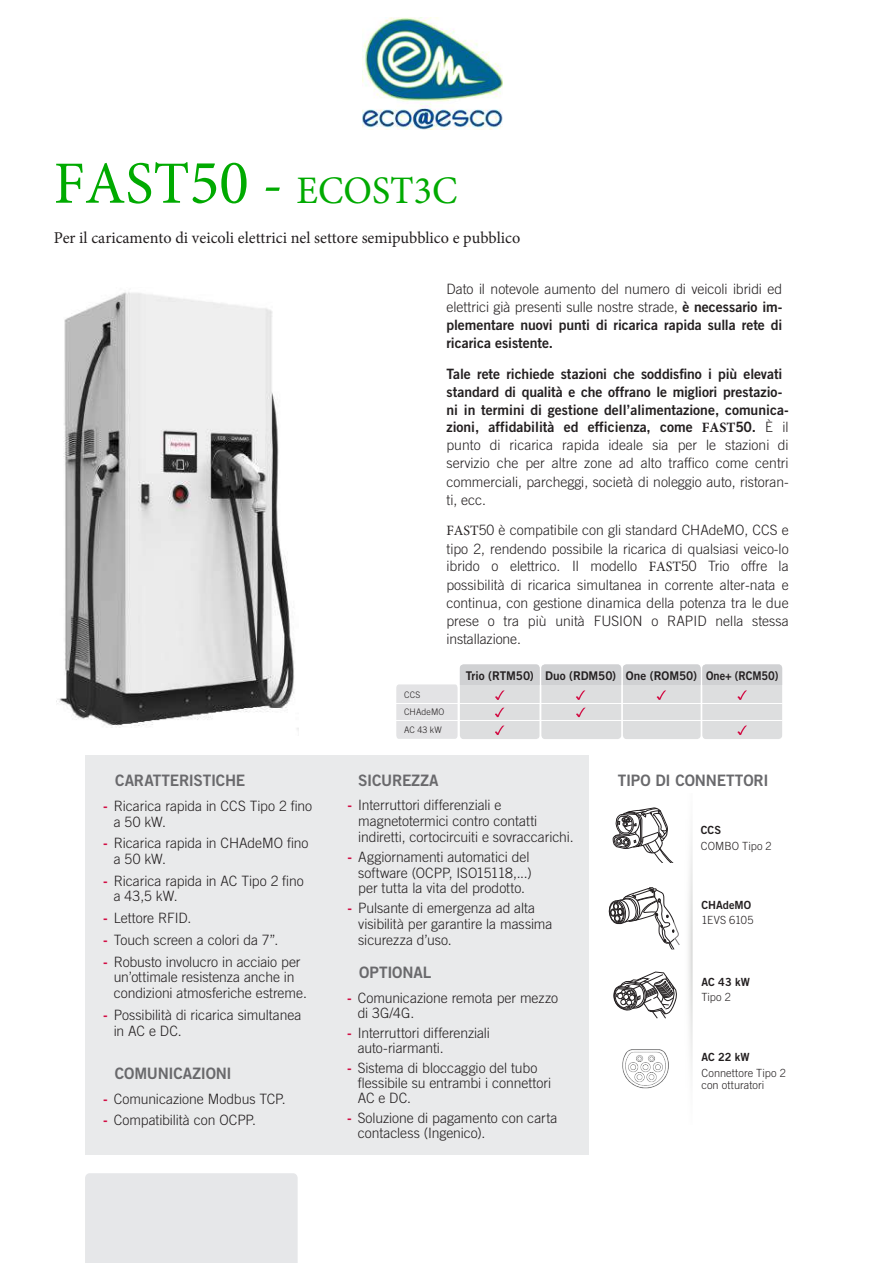
<style>
.page{position:relative;width:893px;height:1263px;background:#fff}
.page>*{position:absolute;margin:0;border:0;box-sizing:border-box;transform-origin:0 0}
.t1{font:39px "Minion Pro";color:#0a0}
.t2{font:16.5px "Minion Pro";color:#221e1f}
.t3{font:15.75px "Trade Gothic LT Std Bd 2";letter-spacing:-.015em;color:#69696c}
.t4{font:300 14.25px/15.8px "Trade Gothic LT Std";letter-spacing:-.005em;color:#231f20}
.t5{font:14.25px/17.7px "Trade Gothic LT Std Bd 2";color:#231f20}
.t6{font:12px "Trade Gothic LT Std Bd 2";letter-spacing:-.005em;color:#231f20}
.t7{font:300 11.25px/12px "Trade Gothic LT Std";letter-spacing:.005em;color:#231f20}
.t8{font:11.25px "Trade Gothic LT Std Bd 2";letter-spacing:.005em;color:#231f20}
.t9{font:300 9px/17px "Trade Gothic LT Std";letter-spacing:.015em;color:#231f20}
.s1{font-size:60px}
.s2{font-size:63px}
.s3{font-family:"Trade Gothic LT Std Bd 2";font-weight:400}
.s4{font-family:"Minion Pro";font-weight:700}
.s5{font-family:"Trade Gothic LT Std";font-weight:300}
.s6{font-family:"Minion Pro";font-weight:400}
.s7{font-family:"Trade Gothic LT Std Bd 2";font-weight:400;color:#d20d44}
</style>
<div class="page">
<div style="left:85px;top:1173px;width:213px;height:90px;background:#e6e7e9"></div>
<div style="left:86px;top:755px;width:503px;height:400px;background:#e4e5e7"></div>
<div style="left:460px;top:664px;width:80px;height:75px;background:#dddedf;border-radius:4px"></div>
<div style="left:460px;top:664px;width:80px;height:21px;background:#d0d1d3"></div>
<div style="left:541px;top:664px;width:80px;height:75px;background:#dddedf;border-radius:4px"></div>
<div style="left:541px;top:664px;width:80px;height:21px;background:#d0d1d3"></div>
<div style="left:396px;top:684px;width:62px;height:55px;background:#e3e3e5"></div>
<div style="left:623px;top:664px;width:78px;height:75px;background:#dddedf;border-radius:4px"></div>
<div style="left:623px;top:664px;width:78px;height:21px;background:#d0d1d3"></div>
<div style="left:702px;top:664px;width:80px;height:75px;background:#dddedf;border-radius:4px"></div>
<div style="left:702px;top:664px;width:80px;height:21px;background:#d0d1d3"></div>
<hr style="left:396px;top:703px;width:63px;height:1px;background:#fff">
<hr style="left:396px;top:720px;width:63px;height:1px;background:#fff">
<hr style="left:459px;top:703px;width:81px;height:1px;background:#fff">
<hr style="left:540px;top:703px;width:81px;height:1px;background:#fff">
<hr style="left:621px;top:703px;width:81px;height:1px;background:#fff">
<hr style="left:702px;top:703px;width:81px;height:1px;background:#fff">
<hr style="left:459px;top:720px;width:81px;height:1px;background:#fff">
<hr style="left:540px;top:720px;width:81px;height:1px;background:#fff">
<hr style="left:621px;top:720px;width:81px;height:1px;background:#fff">
<hr style="left:702px;top:720px;width:81px;height:1px;background:#fff">
<svg style="left:495px;top:690px;width:9px;height:10px"></svg>
<svg style="left:576px;top:690px;width:9px;height:10px"></svg>
<svg style="left:657px;top:690px;width:9px;height:10px"></svg>
<svg style="left:737px;top:690px;width:10px;height:10px"></svg>
<svg style="left:495px;top:708px;width:9px;height:9px"></svg>
<svg style="left:576px;top:708px;width:9px;height:9px"></svg>
<svg style="left:495px;top:725px;width:9px;height:10px"></svg>
<svg style="left:737px;top:725px;width:10px;height:10px"></svg>
<svg style="left:608px;top:807px;width:66px;height:143px"></svg>
<div style="left:626px;top:863px;width:69px;height:16px;background:#fff"></div>
<img style="left:674px;top:837px;width:19px;height:233px">
<svg style="left:613px;top:972px;width:64px;height:46px"></svg>
<img style="left:622px;top:1049px;width:47px;height:40px">
<img style="left:363px;top:17px;width:140px;height:113px">
<img style="left:57px;top:292px;width:242px;height:439px">
<h1 class="t1" style="left:54px;top:164px;width:405px"><span class="s1">FAST</span><span class="s2">50</span> <span class="s1">-</span> ECOST3C</h1>
<p class="t2" style="left:54px;top:227px;width:468px">Per il caricamento di veicoli elettrici nel settore semipubblico e pubblico</p>
<p class="t4" style="left:446px;top:280px;width:337px;line-height:17.9px">Dato il notevole aumento del numero di veicoli ibridi ed elettrici già presenti sulle nostre strade, <span class="s3">è necessario im-</span></p>
<p class="t5" style="left:446px;top:316px;width:337px">plementare nuovi punti di ricarica rapida sulla rete di ricarica esistente.</p>
<p class="t5" style="left:446px;top:365px;width:344px">Tale rete richiede stazioni che soddisfino i più elevati standard di qualità e che offrano le migliori prestazio&shy;ni in termini di gestione dell’alimentazione, comunica&shy;zioni, affidabilità ed efficienza, come <span class="s4">FAST</span>50. <span class="s5">È il</span></p>
<p class="t4" style="left:446px;top:436px;width:344px;line-height:18.3px;text-align:justify">punto di ricarica rapida ideale sia per le stazioni di servizio che per altre zone ad alto traffico come centri commerciali, parcheggi, società di noleggio auto, ristoran&shy;ti, ecc.</p>
<p class="t4" style="left:446px;top:520px;width:344px;line-height:18.9px"><span class="s6">FAST</span>50 è compatibile con gli standard CHAdeMO, CCS e tipo 2, rendendo possibile la ricarica di qualsiasi veico-lo</p>
<p class="t4" style="left:446px;top:557px;width:344px;line-height:18.1px;text-align:justify">ibrido o elettrico. Il modello <span class="s6">FAST</span>50 Trio offre la possibilità di ricarica simultanea in corrente alter-nata e continua, con gestione dinamica della potenza tra le due prese o tra più unità FUSION o RAPID nella stessa installazione.</p>
<p class="t6" style="left:466px;top:668px;width:314px">Trio (RTM50) Duo (RDM50) One (ROM50) One+ (RCM50)</p>
<p class="t3" style="left:115px;top:771px;width:132px">CARATTERISTICHE</p>
<p class="t4" style="left:114px;top:798px;width:200px;text-indent:-11px"><span class="s7">-</span> Ricarica rapida in CCS Tipo 2 fino a 50 kW.</p>
<p class="t4" style="left:114px;top:835px;width:196px;text-indent:-11px"><span class="s7">-</span> Ricarica rapida in CHAdeMO fino a 50 kW.</p>
<p class="t4" style="left:114px;top:872px;width:192px;text-indent:-11px"><span class="s7">-</span> Ricarica rapida in AC Tipo 2 fino a 43,5 kW.</p>
<p class="t4" style="left:103px;top:910px;width:90px"><span class="s7">-</span> Lettore RFID.</p>
<p class="t4" style="left:103px;top:932px;width:177px"><span class="s7">-</span> Touch screen a colori da 7”.</p>
<p class="t4" style="left:114px;top:953px;width:195px;text-indent:-11px"><span class="s7">-</span> Robusto involucro in acciaio per un’ottimale resistenza anche in condizioni atmosferiche estreme.</p>
<p class="t4" style="left:114px;top:1007px;width:189px;text-indent:-11px"><span class="s7">-</span> Possibilità di ricarica simultanea in AC e DC.</p>
<p class="t3" style="left:115px;top:1063px;width:119px">COMUNICAZIONI</p>
<p class="t4" style="left:103px;top:1090px;width:184px"><span class="s7">-</span> Comunicazione Modbus TCP.</p>
<p class="t4" style="left:103px;top:1112px;width:155px"><span class="s7">-</span> Compatibilità con OCPP.</p>
<p class="t9" style="left:404px;top:686px;width:42px">CCS<br>CHAdeMO</p>
<p class="t9" style="left:404px;top:721px;width:39px">AC 43 kW</p>
<p class="t3" style="left:358px;top:771px;width:82px">SICUREZZA</p>
<p class="t4" style="left:358px;top:797px;width:217px;text-indent:-11px"><span class="s7">-</span> Interruttori differenziali e magnetotermici contro contatti indiretti, cortocircuiti e sovraccarichi.</p>
<p class="t4" style="left:358px;top:849px;width:175px;text-indent:-11px"><span class="s7">-</span> Aggiornamenti automatici del software (OCPP, ISO15118,...) per tutta la vita del prodotto.</p>
<p class="t4" style="left:358px;top:900px;width:196px;text-indent:-11px"><span class="s7">-</span> Pulsante di emergenza ad alta visibilità per garantire la massima sicurezza d’uso.</p>
<p class="t3" style="left:359px;top:963px;width:74px">OPTIONAL</p>
<p class="t4" style="left:358px;top:990px;width:202px;line-height:15.3px;text-indent:-11px"><span class="s7">-</span> Comunicazione remota per mezzo di 3G/4G.</p>
<p class="t4" style="left:358px;top:1025px;width:134px;line-height:15.3px;text-indent:-11px"><span class="s7">-</span> Interruttori differenziali auto-riarmanti.</p>
<p class="t4" style="left:358px;top:1059px;width:195px;line-height:15.3px;text-indent:-11px"><span class="s7">-</span> Sistema di bloccaggio del tubo flessibile su entrambi i connettori<br>AC e DC.</p>
<p class="t4" style="left:358px;top:1110px;width:201px;line-height:15.3px;text-indent:-11px"><span class="s7">-</span> Soluzione di pagamento con carta contacless (Ingenico).</p>
<p class="t3" style="left:618px;top:771px;width:152px">TIPO DI CONNETTORI</p>
<p class="t8" style="left:701px;top:823px;width:22px">CCS</p>
<p class="t7" style="left:701px;top:839px;width:72px">COMBO Tipo 2</p>
<p class="t8" style="left:701px;top:897px;width:51px">CHAdeMO</p>
<p class="t7" style="left:701px;top:914px;width:54px">1EVS 6105</p>
<p class="t8" style="left:701px;top:975px;width:50px">AC 43 kW</p>
<p class="t7" style="left:701px;top:991px;width:31px">Tipo 2</p>
<p class="t8" style="left:701px;top:1050px;width:50px">AC 22 kW</p>
<p class="t7" style="left:701px;top:1067px;width:86px">Connettore Tipo 2 con otturatori</p>
</div>
